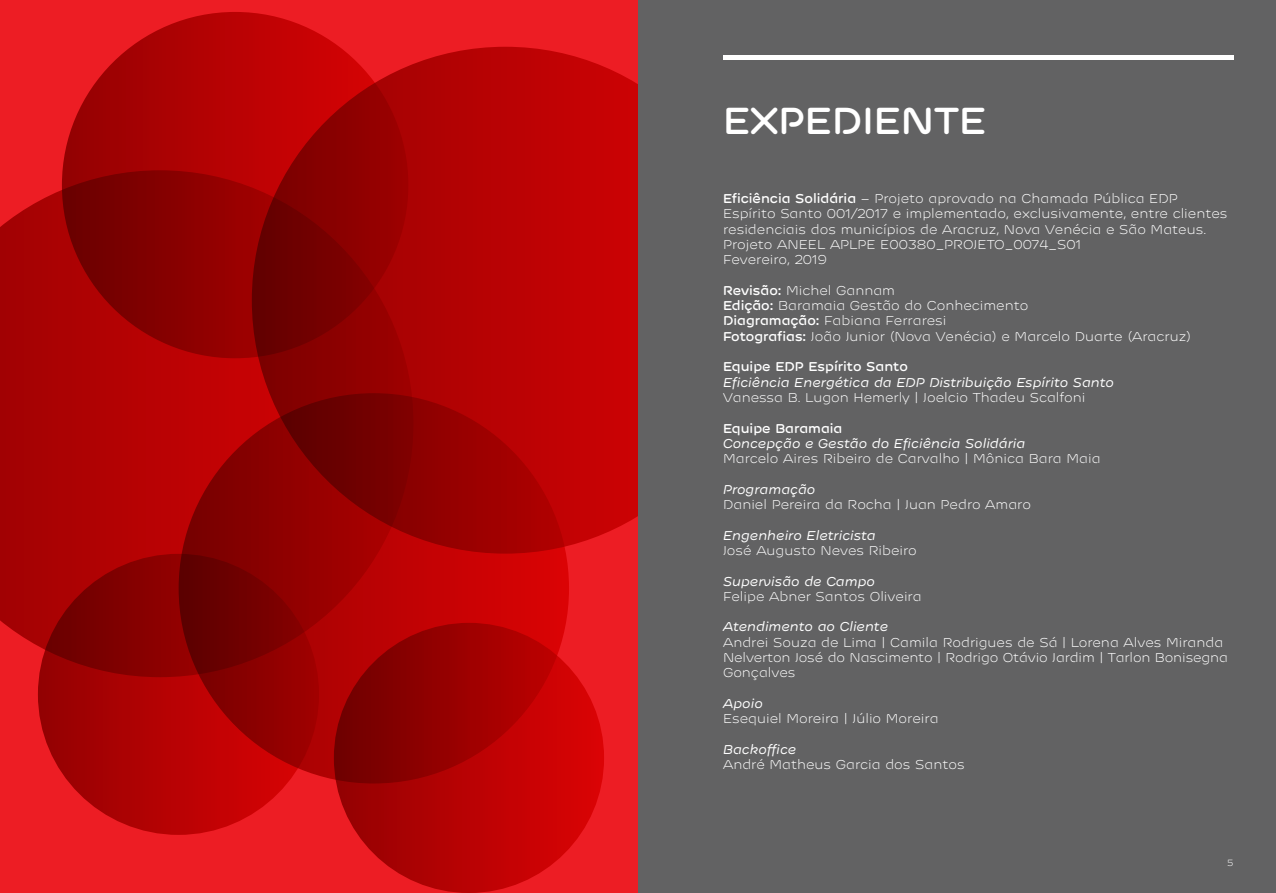
<style>
.page{position:relative;width:1276px;height:893px;background:#fff}
.page>*{position:absolute;margin:0;border:0;box-sizing:border-box;transform-origin:0 0}
.t1{font:500 37.5px "EDP Preon";color:#fff}
.t2{font:300 12.75px/15.3px "EDP Preon";color:#fff}
.t3{font:italic 12.75px "EDP Preon";color:#fff}
.t4{font:500 12.75px "EDP Preon";color:#fff}
.t5{font:300 9px "EDP Preon";color:#fff}
.s1{font-weight:500}
</style>
<div class="page">
<div style="left:0;top:0;width:638px;height:893px;background:#ed1d24"></div>
<svg style="left:252px;top:47px;width:507px;height:507px;background:#bc0203"></svg>
<svg style="left:0;top:170px;width:413px;height:504px;background:#ae0204"></svg>
<svg style="left:179px;top:393px;width:390px;height:390px;background:#9d0001"></svg>
<svg style="left:38px;top:554px;width:281px;height:281px;background:#980001"></svg>
<svg style="left:62px;top:12px;width:346px;height:346px;background:#970001"></svg>
<svg style="left:334px;top:623px;width:270px;height:270px;background:#ab0102"></svg>
<div style="left:638px;top:0;width:638px;height:893px;background:#626263"></div>
<div style="left:723px;top:55px;width:510px;height:5px;background:#fff"></div>
<h1 class="t1" style="left:723px;top:95px;width:265px">EXPEDIENTE</h1>
<p class="t2" style="left:723px;top:191px;width:506px"><span class="s1">Eficiência Solidária</span> – Projeto aprovado na Chamada Pública EDP Espírito Santo 001/2017 e implementado, exclusivamente, entre clientes residenciais dos municípios de Aracruz, Nova Venécia e São Mateus.<br>Projeto ANEEL APLPE E00380_PROJETO_0074_S01<br>Fevereiro, 2019</p>
<p class="t2" style="left:723px;top:282px;width:469px"><span class="s1">Revisão:</span> Michel Gannam<br><span class="s1">Edição:</span> Baramaia Gestão do Conhecimento<br><span class="s1">Diagramação:</span> Fabiana Ferraresi<br><span class="s1">Fotografias:</span> João Junior (Nova Venécia) e Marcelo Duarte (Aracruz)</p>
<p class="t4" style="left:723px;top:358px;width:186px">Equipe EDP Espírito Santo</p>
<p class="t3" style="left:723px;top:373px;width:392px">Eficiência Energética da EDP Distribuição Espírito Santo</p>
<p class="t2" style="left:723px;top:389px;width:364px">Vanessa B. Lugon Hemerly | Joelcio Thadeu Scalfoni</p>
<p class="t4" style="left:723px;top:419px;width:121px">Equipe Baramaia</p>
<p class="t3" style="left:723px;top:434px;width:304px">Concepção e Gestão do Eficiência Solidária</p>
<p class="t2" style="left:723px;top:451px;width:379px">Marcelo Aires Ribeiro de Carvalho | Mônica Bara Maia</p>
<p class="t3" style="left:723px;top:480px;width:94px">Programação</p>
<p class="t2" style="left:723px;top:497px;width:309px">Daniel Pereira da Rocha | Juan Pedro Amaro</p>
<p class="t3" style="left:723px;top:526px;width:154px">Engenheiro Eletricista</p>
<p class="t2" style="left:723px;top:542px;width:195px">José Augusto Neves Ribeiro</p>
<p class="t3" style="left:723px;top:572px;width:153px">Supervisão de Campo</p>
<p class="t2" style="left:723px;top:588px;width:200px">Felipe Abner Santos Oliveira</p>
<p class="t3" style="left:723px;top:618px;width:167px">Atendimento ao Cliente</p>
<p class="t2" style="left:723px;top:634px;width:506px">Andrei Souza de Lima | Camila Rodrigues de Sá | Lorena Alves Miranda<br>Nelverton José do Nascimento | Rodrigo Otávio Jardim | Tarlon Bonisegna<br>Gonçalves</p>
<p class="t3" style="left:723px;top:695px;width:41px">Apoio</p>
<p class="t2" style="left:723px;top:711px;width:217px">Esequiel Moreira | Júlio Moreira</p>
<p class="t3" style="left:723px;top:740px;width:75px">Backoffice</p>
<p class="t2" style="left:723px;top:757px;width:243px">André Matheus Garcia dos Santos</p>
<p class="t5" style="left:1227px;top:856px;width:8px">5</p>
</div>
